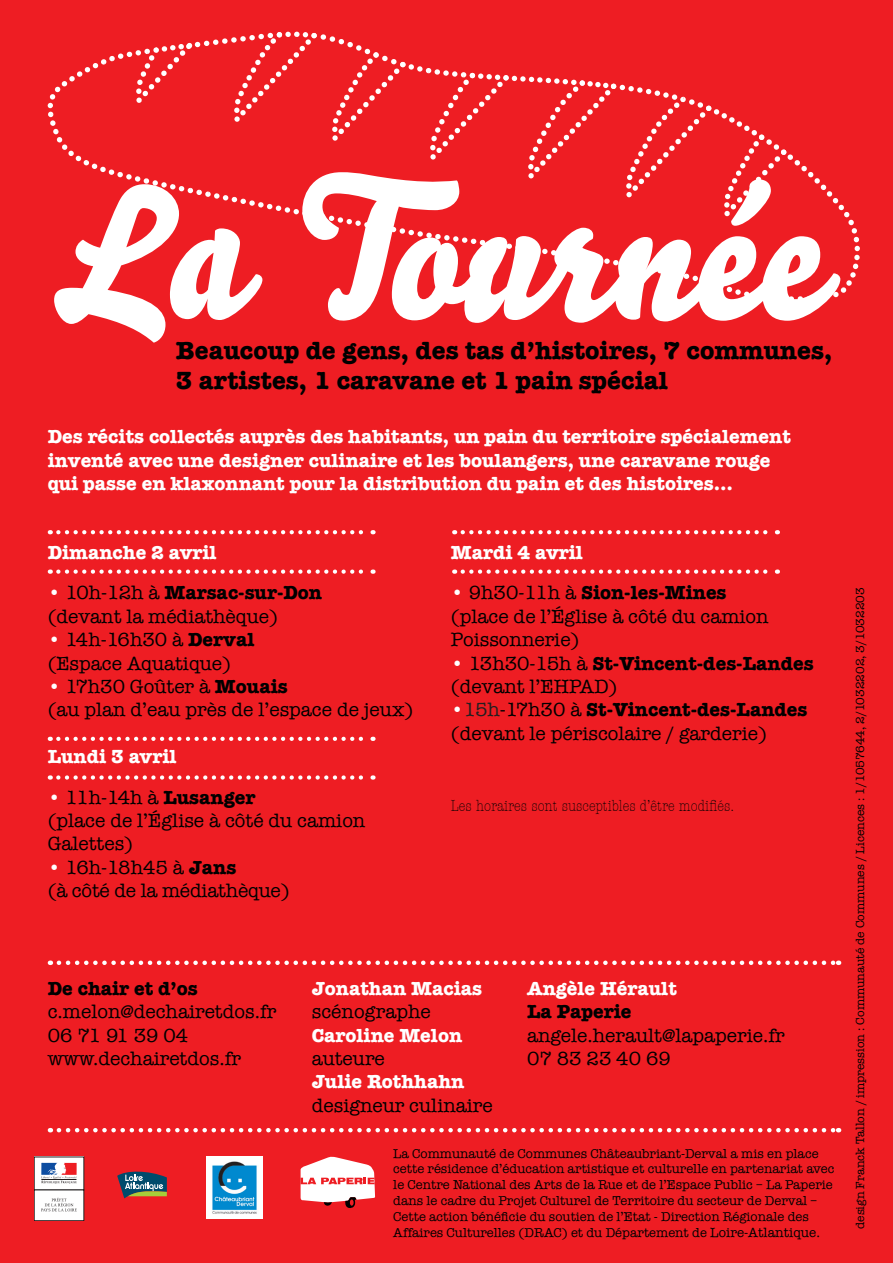
<style>
.page{position:relative;width:893px;height:1263px;background:#ee1d23}
.page>*{position:absolute;margin:0;border:0;box-sizing:border-box;transform-origin:0 0}
.t1{font:700 25.5px/30.6px "American Typewriter";color:#000}
.t2{font:19.5px/23.4px "American Typewriter";color:#000}
.t3{font:700 19.5px/23.4px "American Typewriter";color:#fff}
.t4{font:700 19.5px "American Typewriter";color:#000}
.t5{font:300 condensed 16.5px "American Typewriter";color:#000}
.t6{font:13.05px/15.8px "American Typewriter";color:#000}
.t7{font:12px "American Typewriter";color:#000}
.s1{font-weight:400;color:#fff}
.s2{font-weight:400}
.s3{color:#fff}
.s4{font-weight:700}
.s5{font-weight:400;color:#231f20}
.s6{font-weight:400;color:#000}
.s7{font-size:13.5px}
</style>
<div class="page">
<svg style="left:54px;top:32px;width:786px;height:311px"></svg>
<svg style="left:58px;top:569px;width:316px;height:5px"></svg>
<svg style="left:58px;top:775px;width:316px;height:5px"></svg>
<svg style="left:463px;top:569px;width:315px;height:5px"></svg>
<svg style="left:58px;top:530px;width:316px;height:4px"></svg>
<svg style="left:58px;top:737px;width:316px;height:4px"></svg>
<svg style="left:463px;top:530px;width:315px;height:4px"></svg>
<svg style="left:300px;top:1156px;width:75px;height:52px"></svg>
<div style="left:34px;top:1157px;width:50px;height:33px;background:#fff"></div>
<div style="left:34px;top:1157px;width:50px;height:33px;border:1px solid #231f20"></div>
<div style="left:34px;top:1190px;width:50px;height:31px;background:#fff"></div>
<div style="left:34px;top:1190px;width:50px;height:31px;border:1px solid #231f20"></div>
<svg style="left:41px;top:1198px;width:36px;height:13px"></svg>
<svg style="left:41px;top:1163px;width:36px;height:21px"></svg>
<svg style="left:117px;top:1171px;width:50px;height:27px"></svg>
<svg style="left:59px;top:960px;width:780px;height:5px"></svg>
<svg style="left:59px;top:1128px;width:780px;height:4px"></svg>
<img style="left:207px;top:1157px;width:56px;height:61px">
<p class="t1" style="left:176px;top:334px;width:658px">Beaucoup de gens, des tas d’histoires, 7 communes,<br>3 artistes, 1 caravane et 1 pain spécial</p>
<p class="t3" style="left:48px;top:424px;width:745px">Des récits collectés auprès des habitants, un pain du territoire spécialement inventé avec une designer culinaire et les boulangers, une caravane rouge qui passe en klaxonnant pour la distribution du pain et des histoires…</p>
<p class="t3" style="left:48px;top:540px;width:171px">Dimanche 2 avril</p>
<p class="t4" style="left:48px;top:576px;width:276px"><span class="s1">•</span> <span class="s2">10h-12h à</span> Marsac-sur-Don</p>
<p class="t2" style="left:48px;top:604px;width:232px">(devant la médiathèque)</p>
<p class="t2" style="left:48px;top:627px;width:208px"><span class="s3">•</span> 14h-16h30 à <span class="s4">Derval</span></p>
<p class="t2" style="left:48px;top:651px;width:185px">(Espace Aquatique)</p>
<p class="t2" style="left:48px;top:674px;width:242px"><span class="s3">•</span> 17h30 Goûter à <span class="s4">Mouais</span></p>
<p class="t2" style="left:48px;top:697px;width:367px">(au plan d’eau près de l’espace de jeux)</p>
<p class="t3" style="left:48px;top:744px;width:130px">Lundi 3 avril</p>
<p class="t2" style="left:48px;top:785px;width:209px"><span class="s3">•</span> 11h-14h à <span class="s4">Lusanger</span></p>
<p class="t2" style="left:48px;top:808px;width:319px">(place de l’Église à côté du camion<br>Galettes)</p>
<p class="t2" style="left:48px;top:855px;width:190px"><span class="s3">•</span> 16h-18h45 à <span class="s4">Jans</span></p>
<p class="t2" style="left:48px;top:878px;width:243px">(à côté de la médiathèque)</p>
<p class="t3" style="left:451px;top:540px;width:134px">Mardi 4 avril</p>
<p class="t4" style="left:451px;top:576px;width:277px"><span class="s1">•</span> <span class="s2">9h30-11h à</span> Sion-les-Mines</p>
<p class="t2" style="left:451px;top:604px;width:319px">(place de l’Église à côté du camion<br>Poissonnerie)</p>
<p class="t4" style="left:451px;top:646px;width:364px"><span class="s1">•</span> <span class="s2">13h30-15h à</span> St-Vincent-des-Landes</p>
<p class="t2" style="left:451px;top:674px;width:168px">(devant l’EHPAD)</p>
<p class="t4" style="left:451px;top:693px;width:358px"><span class="s1">•</span><span class="s5">15h</span><span class="s2">-17h30 à</span> St-Vincent-des-Landes</p>
<p class="t2" style="left:451px;top:721px;width:317px">(devant le périscolaire / garderie)</p>
<p class="t5" style="left:451px;top:794px;width:285px">Les horaires sont susceptibles d’être modifiés.</p>
<p class="t4" style="left:48px;top:971px;width:152px">De chair et d’os</p>
<p class="t2" style="left:48px;top:999px;width:230px">c.melon@dechairetdos.fr</p>
<p class="t2" style="left:48px;top:1023px;width:142px">06 71 91 39 04</p>
<p class="t2" style="left:48px;top:1046px;width:195px">www.dechairetdos.fr</p>
<p class="t3" style="left:312px;top:975px;width:172px">Jonathan Macias <span class="s6">scénographe</span></p>
<p class="t3" style="left:312px;top:1022px;width:152px">Caroline Melon</p>
<p class="t2" style="left:312px;top:1046px;width:75px">auteure</p>
<p class="t3" style="left:312px;top:1069px;width:154px">Julie Rothhahn</p>
<p class="t2" style="left:312px;top:1093px;width:182px">designeur culinaire</p>
<p class="t3" style="left:527px;top:975px;width:151px">Angèle Hérault</p>
<p class="t4" style="left:527px;top:995px;width:106px">La Paperie</p>
<p class="t2" style="left:527px;top:1023px;width:259px">angele.herault@lapaperie.fr</p>
<p class="t2" style="left:527px;top:1046px;width:145px">07 83 23 40 69</p>
<p class="t6" style="left:393px;top:1145px;width:443px">La Communauté de Communes Châteaubriant-Derval a mis en place cette résidence d’éducation artistique et culturelle en partenariat avec le Centre National des Arts de la Rue et de l’Espace Public – La Paperie dans le cadre du Projet Culturel de Territoire du secteur de Derval – Cette action bénéficie du soutien de l’Etat - Direction Régionale des Affaires Culturelles (DRAC) et du Département de <span class="s7">Loire-Atlantique.</span></p>
<p class="t7" style="left:851px;top:1229px;width:643px;rotate:-90deg">design Franck Tallon / impression : Communauté de Communes / Licences : 1/1057644, 2/1032202, 3/1032203</p>
</div>
